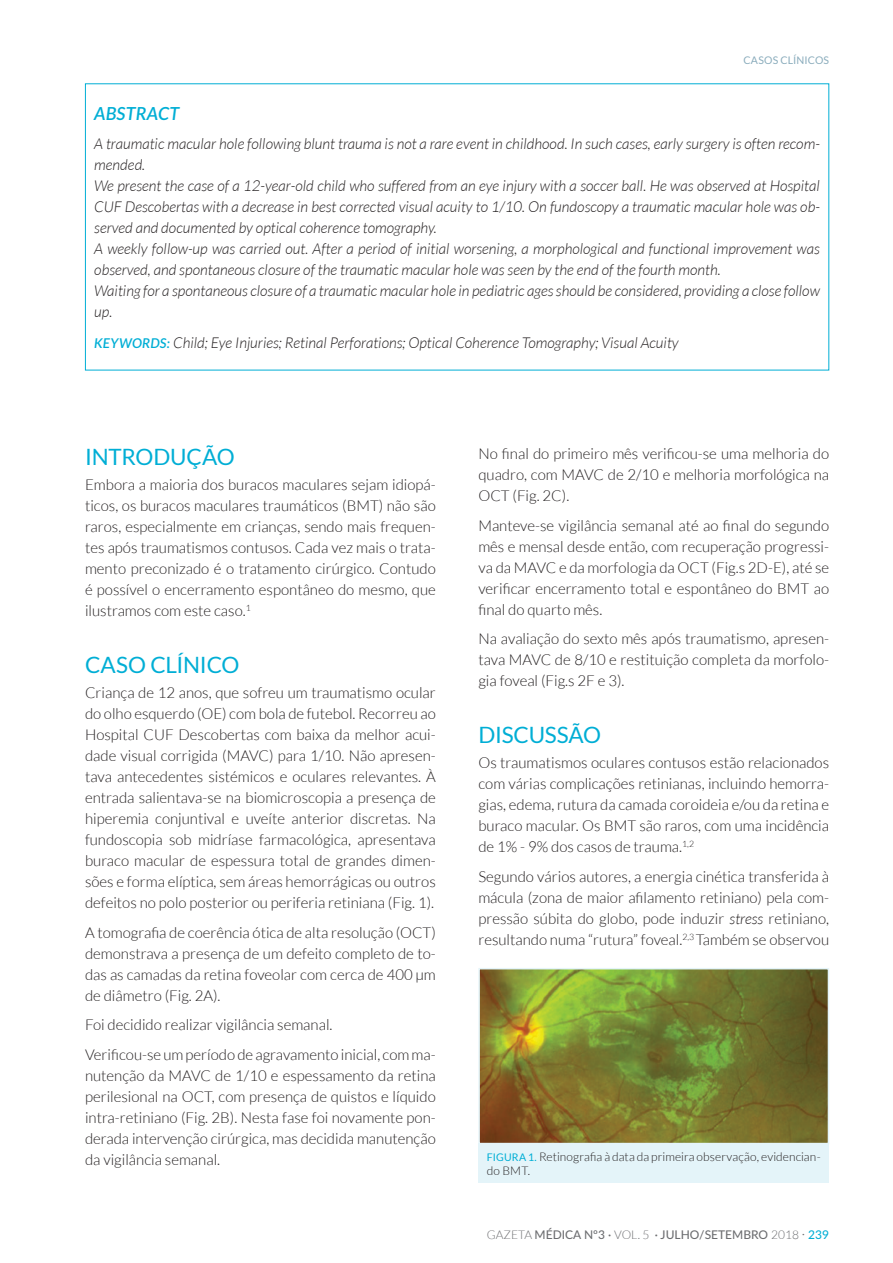
<style>
.page{position:relative;width:893px;height:1263px;background:#fff}
.page>*{position:absolute;margin:0;border:0;box-sizing:border-box;transform-origin:0 0}
.t1{font:22.5px "Lato";letter-spacing:-.01em;color:#00aed5}
.t2{font:italic 600 18px "Lato";letter-spacing:-.005em;color:#00aed5}
.t3{font:300 15px/21px "Lato";color:#231f20;text-align:justify}
.t4{font:italic 300 15px/21px "Lato";color:#231f20}
.t5{font:300 12px/14.4px "Lato";letter-spacing:.005em;color:#231f20}
.t6{font:500 12px "Lato";color:#6c6d70}
.t7{font:10.5px "Lato";letter-spacing:.015em;color:#8aacbc}
.s1{font-weight:600;font-size:13.5px;color:#00aed5}
.s2{font-style:italic}
.s3{font-weight:400;font-size:10.5px;color:#00aed5}
.s4{font-weight:300}
.s5{font-weight:300;font-size:15px}
.s6{color:#00aed5}
</style>
<div class="page">
<img style="left:481px;top:971px;width:345px;height:170px">
<div style="left:478px;top:968px;width:351px;height:176px;border:2px solid #e4f4f9"></div>
<div style="left:478px;top:1143px;width:351px;height:39px;background:#e4f4f9"></div>
<p class="t7" style="left:743px;top:54px;width:87px">CASOS CLÍNICOS</p>
<p class="t2" style="left:94px;top:100px;width:87px">ABSTRACT</p>
<p class="t4" style="left:94px;top:134px;width:727px">A traumatic macular hole following blunt trauma is not a rare event in childhood. In such cases, early surgery is often recom&shy;mended.<br>We present the case of a 12-year-old child who suffered from an eye injury with a soccer ball. He was observed at Hospital CUF Descobertas with a decrease in best corrected visual acuity to 1/10. On fundoscopy a traumatic macular hole was ob&shy;served and documented by optical coherence tomography.<br>A weekly follow-up was carried out. After a period of initial worsening, a morphological and functional improvement was observed, and spontaneous closure of the traumatic macular hole was seen by the end of the fourth month.<br>Waiting for a spontaneous closure of a traumatic macular hole in pediatric ages should be considered, providing a close follow up.</p>
<p class="t4" style="left:94px;top:333px;width:586px"><span class="s1">KEYWORDS:</span> Child; Eye Injuries; Retinal Perforations; Optical Coherence Tomography; Visual Acuity</p>
<h1 class="t1" style="left:85px;top:444px;width:151px">INTRODUÇÃO</h1>
<p class="t3" style="left:85px;top:475px;width:352px">Embora a maioria dos buracos maculares sejam idiopá&shy;ticos, os buracos maculares traumáticos (BMT) não são raros, especialmente em crianças, sendo mais frequen&shy;tes após traumatismos contusos. Cada vez mais o trata&shy;mento preconizado é o tratamento cirúrgico. Contudo é possível o encerramento espontâneo do mesmo, que ilustramos com este caso.<sup>1</sup></p>
<h1 class="t1" style="left:85px;top:652px;width:156px">CASO CLÍNICO</h1>
<p class="t3" style="left:85px;top:683px;width:352px">Criança de 12 anos, que sofreu um traumatismo ocular do olho esquerdo (OE) com bola de futebol. Recorreu ao Hospital CUF Descobertas com baixa da melhor acui&shy;dade visual corrigida (MAVC) para 1/10. Não apresen&shy;tava antecedentes sistémicos e oculares relevantes. À entrada salientava-se na biomicroscopia a presença de hiperemia conjuntival e uveíte anterior discretas. Na fundoscopia sob midríase farmacológica, apresentava buraco macular de espessura total de grandes dimen&shy;sões e forma elíptica, sem áreas hemorrágicas ou outros defeitos no polo posterior ou periferia retiniana (Fig. 1).</p>
<p class="t3" style="left:85px;top:922px;width:352px">A tomografia de coerência ótica de alta resolução (OCT) demonstrava a presença de um defeito completo de to&shy;das as camadas da retina foveolar com cerca de 400 µm de diâmetro (Fig. 2A).</p>
<p class="t3" style="left:85px;top:1010px;width:352px;line-height:29.5px">Foi decidido realizar vigilância semanal.<br>Verificou-se um período de agravamento inicial, com ma-</p>
<p class="t3" style="left:85px;top:1065px;width:352px">nutenção da MAVC de 1/10 e espessamento da retina perilesional na OCT, com presença de quistos e líquido intra-retiniano (Fig. 2B). Nesta fase foi novamente pon&shy;derada intervenção cirúrgica, mas decidida manutenção da vigilância semanal.</p>
<p class="t3" style="left:478px;top:443px;width:352px">No final do primeiro mês verificou-se uma melhoria do quadro, com MAVC de 2/10 e melhoria morfológica na OCT (Fig. 2C).</p>
<p class="t3" style="left:478px;top:515px;width:352px">Manteve-se vigilância semanal até ao final do segundo mês e mensal desde então, com recuperação progressi&shy;va da MAVC e da morfologia da OCT (Fig.s 2D-E), até se verificar encerramento total e espontâneo do BMT ao final do quarto mês.</p>
<p class="t3" style="left:478px;top:628px;width:352px">Na avaliação do sexto mês após traumatismo, apresen&shy;tava MAVC de 8/10 e restituição completa da morfolo&shy;gia foveal (Fig.s 2F e 3).</p>
<h1 class="t1" style="left:478px;top:722px;width:124px">DISCUSSÃO</h1>
<p class="t3" style="left:478px;top:752px;width:352px">Os traumatismos oculares contusos estão relacionados com várias complicações retinianas, incluindo hemorra&shy;gias, edema, rutura da camada coroideia e/ou da retina e buraco macular. Os BMT são raros, com uma incidência de 1% - 9% dos casos de trauma.<sup>1,2</sup></p>
<p class="t3" style="left:478px;top:866px;width:352px">Segundo vários autores, a energia cinética transferida à mácula (zona de maior afilamento retiniano) pela com&shy;pressão súbita do globo, pode induzir <span class="s2">stress</span> retiniano, resultando numa “rutura” foveal.<sup>2,3</sup> Também se observou</p>
<p class="t5" style="left:487px;top:1149px;width:335px"><span class="s3">FIGURA 1.</span> Retinografia à data da primeira observação, evidencian&shy;do BMT.</p>
<p class="t6" style="left:487px;top:1226px;width:344px"><span class="s4">GAZETA</span> MÉDICA Nº3 · <span class="s4">VOL. 5</span> · JULHO/SETEMBRO <span class="s4">2018</span> <span class="s5">·</span> <span class="s6">239</span></p>
</div>
